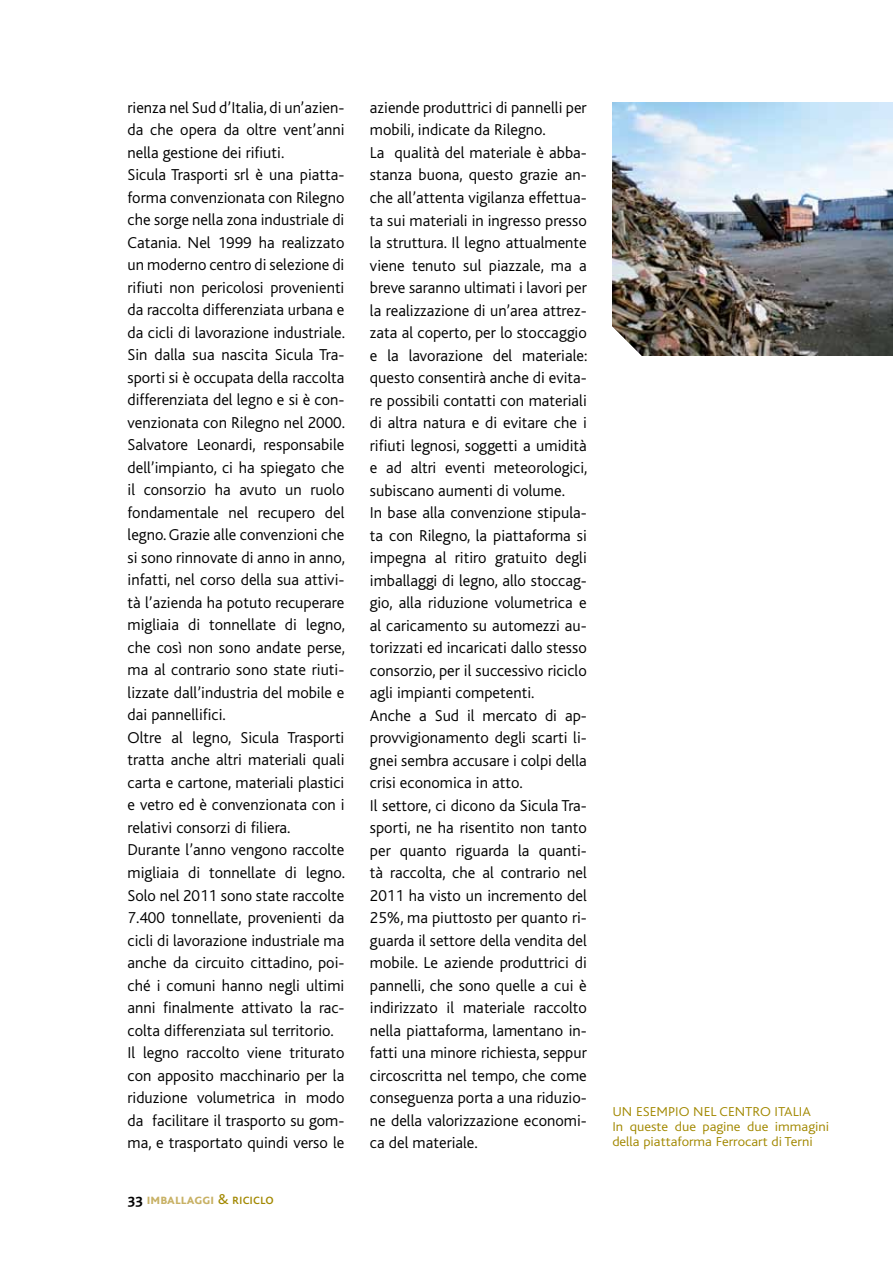
<style>
.page{position:relative;width:893px;height:1263px;background:#fff}
.page>*{position:absolute;margin:0;border:0;box-sizing:border-box;transform-origin:0 0}
.t1{font:300 16.5px/22.5px "Bliss";color:#000}
.t2{font:700 15px "Bliss Caps";color:#c8b165}
.t3{font:300 13.5px/15px "Bliss";color:#a28800;scale:1.08 1}
.s1{color:#000}
.s2{font-weight:400;color:#a28800}
</style>
<div class="page">
<img style="left:612px;top:102px;width:281px;height:254px">
<svg style="left:612px;top:324px;width:32px;height:32px"></svg>
<p class="t1" style="left:128px;top:96px;width:219px">rienza nel Sud d’Italia, di un’azien&shy;da che opera da oltre vent’anni nella gestione dei rifiuti.<br>Sicula Trasporti srl è una piatta&shy;forma convenzionata con Rilegno che sorge nella zona industriale di Catania. Nel 1999 ha realizzato un moderno centro di selezione di rifiuti non pericolosi provenienti da raccolta differenziata urbana e da cicli di lavorazione industriale.<br>Sin dalla sua nascita Sicula Tra&shy;sporti si è occupata della raccolta differenziata del legno e si è con&shy;venzionata con Rilegno nel 2000.<br>Salvatore Leonardi, responsabile dell’impianto, ci ha spiegato che il consorzio ha avuto un ruolo fondamentale nel recupero del legno. Grazie alle convenzioni che si sono rinnovate di anno in anno, infatti, nel corso della sua attivi&shy;tà l’azienda ha potuto recuperare migliaia di tonnellate di legno, che così non sono andate perse, ma al contrario sono state riuti&shy;lizzate dall’industria del mobile e dai pannellifici.<br>Oltre al legno, Sicula Trasporti tratta anche altri materiali quali carta e cartone, materiali plastici e vetro ed è convenzionata con i relativi consorzi di filiera.<br>Durante l’anno vengono raccolte migliaia di tonnellate di legno.<br>Solo nel 2011 sono state raccolte 7.400 tonnellate, provenienti da cicli di lavorazione industriale ma anche da circuito cittadino, poi&shy;ché i comuni hanno negli ultimi anni finalmente attivato la rac&shy;colta differenziata sul territorio.<br>Il legno raccolto viene triturato con apposito macchinario per la riduzione volumetrica in modo da facilitare il trasporto su gom&shy;ma, e trasportato quindi verso le</p>
<p class="t1" style="left:370px;top:97px;width:219px">aziende produttrici di pannelli per mobili, indicate da Rilegno.<br>La qualità del materiale è abba&shy;stanza buona, questo grazie an&shy;che all’attenta vigilanza effettua&shy;ta sui materiali in ingresso presso la struttura. Il legno attualmente viene tenuto sul piazzale, ma a breve saranno ultimati i lavori per la realizzazione di un’area attrez&shy;zata al coperto, per lo stoccaggio e la lavorazione del materiale: questo consentirà anche di evita&shy;re possibili contatti con materiali di altra natura e di evitare che i rifiuti legnosi, soggetti a umidità e ad altri eventi meteorologici, subiscano aumenti di volume.<br>In base alla convenzione stipula&shy;ta con Rilegno, la piattaforma si impegna al ritiro gratuito degli imballaggi di legno, allo stoccag&shy;gio, alla riduzione volumetrica e al caricamento su automezzi au&shy;torizzati ed incaricati dallo stesso consorzio, per il successivo riciclo agli impianti competenti.<br>Anche a Sud il mercato di ap&shy;provvigionamento degli scarti li&shy;gnei sembra accusare i colpi della crisi economica in atto.<br>Il settore, ci dicono da Sicula Tra&shy;sporti, ne ha risentito non tanto per quanto riguarda la quanti&shy;tà raccolta, che al contrario nel 2011 ha visto un incremento del 25%, ma piuttosto per quanto ri&shy;guarda il settore della vendita del mobile. Le aziende produttrici di pannelli, che sono quelle a cui è indirizzato il materiale raccolto nella piattaforma, lamentano in&shy;fatti una minore richiesta, seppur circoscritta nel tempo, che come conseguenza porta a una riduzio&shy;ne della valorizzazione economi&shy;ca del materiale.</p>
<p class="t2" style="left:128px;top:1191px;width:148px"><span class="s1">33</span> imballaggi <span class="s2">&amp; riciclo</span></p>
<p class="t3" style="left:612px;top:1104px;width:202px">UN ESEMPIO NEL CENTRO ITALIA<br>In queste due pagine due immagini della piattaforma Ferrocart di Terni</p>
</div>
